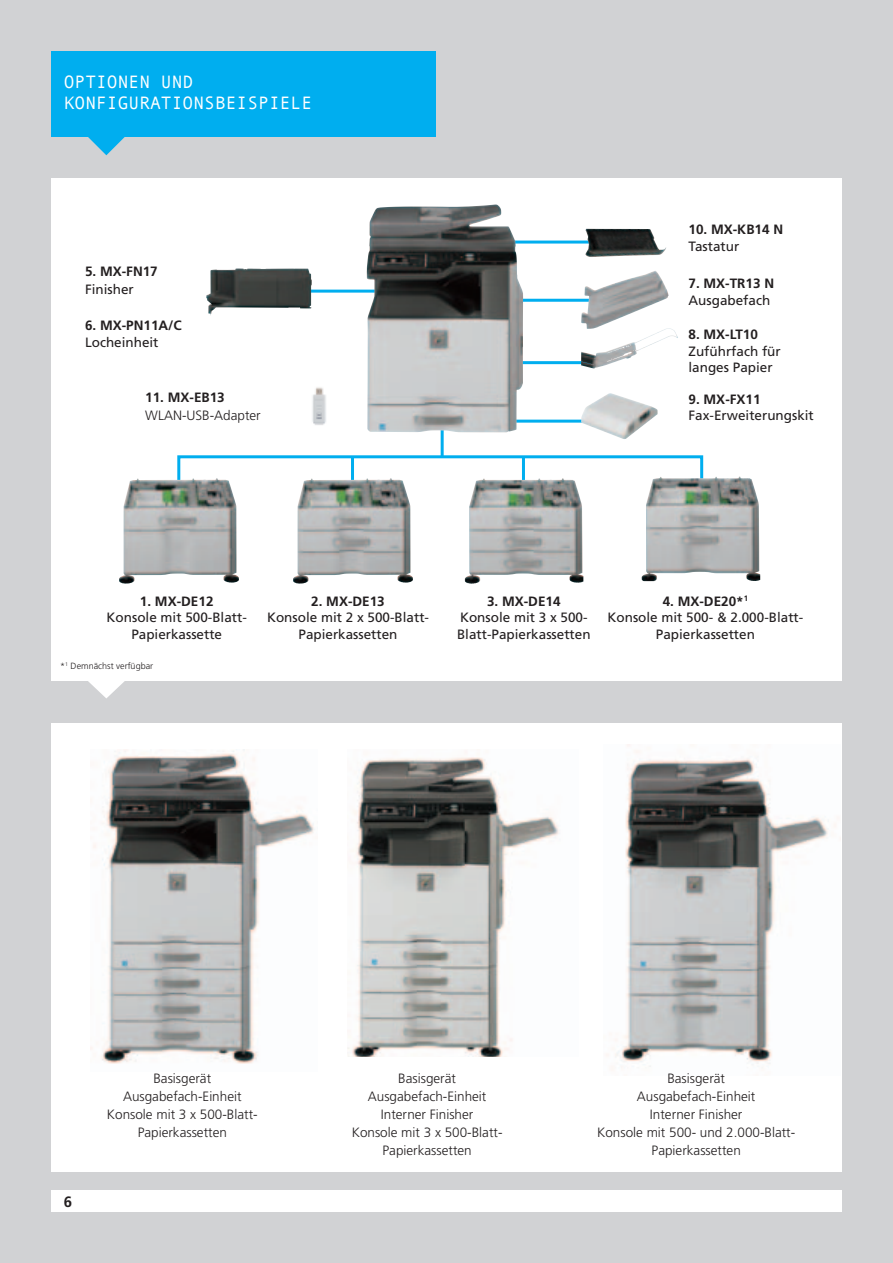
<style>
.page{position:relative;width:893px;height:1263px;background:#d1d2d4}
.page>*{position:absolute;margin:0;border:0;box-sizing:border-box;transform-origin:0 0}
.t1{font:18px/21px "Andale Mono";color:#fff}
.t2{font:700 15px "Frutiger";color:#231f20}
.t3{font:300 13.5px/18px "Frutiger";color:#231f20;text-align:center}
.t4{font:13.5px/16.5px "Frutiger";color:#231f20;text-align:center}
.t5{font:700 13.5px "Frutiger";color:#231f20}
.t6{font:300 9px "Frutiger";color:#231f20}
.s1{font-weight:700}
</style>
<div class="page">
<div style="left:51px;top:1191px;width:791px;height:21px;background:#fff"></div>
<div style="left:51px;top:51px;width:385px;height:85px;background:#00aeef"></div>
<svg style="left:81px;top:136px;width:51px;height:19px"></svg>
<svg style="left:88px;top:681px;width:37px;height:17px"></svg>
<div style="left:51px;top:179px;width:791px;height:502px;background:#fff"></div>
<div style="left:51px;top:723px;width:791px;height:448px;background:#fff"></div>
<hr style="left:260px;top:290px;width:144px;height:3px;background:#00aeef">
<hr style="left:482px;top:241px;width:144px;height:3px;background:#00aeef">
<hr style="left:482px;top:299px;width:124px;height:3px;background:#00aeef">
<hr style="left:484px;top:361px;width:122px;height:3px;background:#00aeef">
<hr style="left:484px;top:420px;width:144px;height:3px;background:#00aeef">
<hr style="left:441px;top:375px;width:3px;height:82px;background:#00aeef">
<svg style="left:177px;top:454px;width:527px;height:85px"></svg>
<img style="left:293px;top:478px;width:111px;height:106px">
<img style="left:119px;top:478px;width:111px;height:106px">
<img style="left:465px;top:478px;width:116px;height:106px">
<img style="left:642px;top:477px;width:118px;height:104px">
<img style="left:581px;top:393px;width:77px;height:46px">
<img style="left:585px;top:229px;width:81px;height:28px">
<img style="left:581px;top:271px;width:87px;height:57px">
<img style="left:581px;top:328px;width:97px;height:41px">
<img style="left:206px;top:268px;width:106px;height:48px">
<img style="left:90px;top:749px;width:225px;height:315px">
<img style="left:347px;top:757px;width:212px;height:299px">
<img style="left:606px;top:744px;width:230px;height:326px">
<img style="left:367px;top:204px;width:156px;height:228px">
<img style="left:312px;top:387px;width:14px;height:38px">
<h1 class="t1" style="left:64px;top:71px;width:250px">OPTIONEN und<br>KONFIGURATIONSBEISPIELE</h1>
<p class="t5" style="left:85px;top:264px;width:74px">5. MX-FN17</p>
<p class="t4" style="left:85px;top:281px;width:50px">Finisher</p>
<p class="t5" style="left:85px;top:318px;width:98px">6. MX-PN11A/C</p>
<p class="t4" style="left:85px;top:334px;width:75px">Locheinheit</p>
<p class="t5" style="left:145px;top:390px;width:81px">11. MX-EB13</p>
<p class="t3" style="left:145px;top:407px;width:117px">WLAN-USB-Adapter</p>
<p class="t5" style="left:688px;top:222px;width:96px">10. MX-KB14 N</p>
<p class="t4" style="left:688px;top:238px;width:52px">Tastatur</p>
<p class="t5" style="left:688px;top:276px;width:87px">7. MX-TR13 N</p>
<p class="t4" style="left:688px;top:292px;width:83px">Ausgabefach</p>
<p class="t5" style="left:688px;top:327px;width:71px">8. MX-LT10</p>
<p class="t4" style="left:688px;top:343px;width:94px;text-align:left">Zuführfach für langes Papier</p>
<p class="t5" style="left:689px;top:391px;width:74px">9. MX-FX11</p>
<p class="t4" style="left:689px;top:407px;width:127px">Fax-Erweiterungskit</p>
<p class="t5" style="left:140px;top:593px;width:75px">1. MX-DE12</p>
<p class="t4" style="left:107px;top:609px;width:142px">Konsole mit 500-Blatt-<br>Papierkassette</p>
<p class="t6" style="left:60px;top:660px;width:94px">*<sup>1</sup> Demnächst verfügbar</p>
<p class="t5" style="left:311px;top:593px;width:75px">2. MX-DE13</p>
<p class="t4" style="left:267px;top:609px;width:164px">Konsole mit 2 x 500-Blatt-<br>Papierkassetten</p>
<p class="t5" style="left:487px;top:593px;width:75px">3. MX-DE14</p>
<p class="t4" style="left:457px;top:609px;width:135px;text-align:left">Konsole mit 3 x 500-<br>Blatt-Papierkassetten</p>
<p class="t4" style="left:607px;top:593px;width:197px"><span class="s1">4. MX-DE20*</span><sup>1<br></sup>Konsole mit 500- &amp; 2.000-Blatt-<br>Papierkassetten</p>
<p class="t2" style="left:64px;top:1193px;width:10px">6</p>
<p class="t3" style="left:107px;top:1070px;width:152px">Basisgerät<br>Ausgabefach-Einheit<br>Konsole mit 3 x 500-Blatt-<br>Papierkassetten</p>
<p class="t3" style="left:352px;top:1070px;width:152px">Basisgerät<br>Ausgabefach-Einheit<br>Interner Finisher<br>Konsole mit 3 x 500-Blatt-<br>Papierkassetten</p>
<p class="t3" style="left:597px;top:1070px;width:200px">Basisgerät<br>Ausgabefach-Einheit<br>Interner Finisher<br>Konsole mit 500- und 2.000-Blatt-<br>Papierkassetten</p>
</div>
